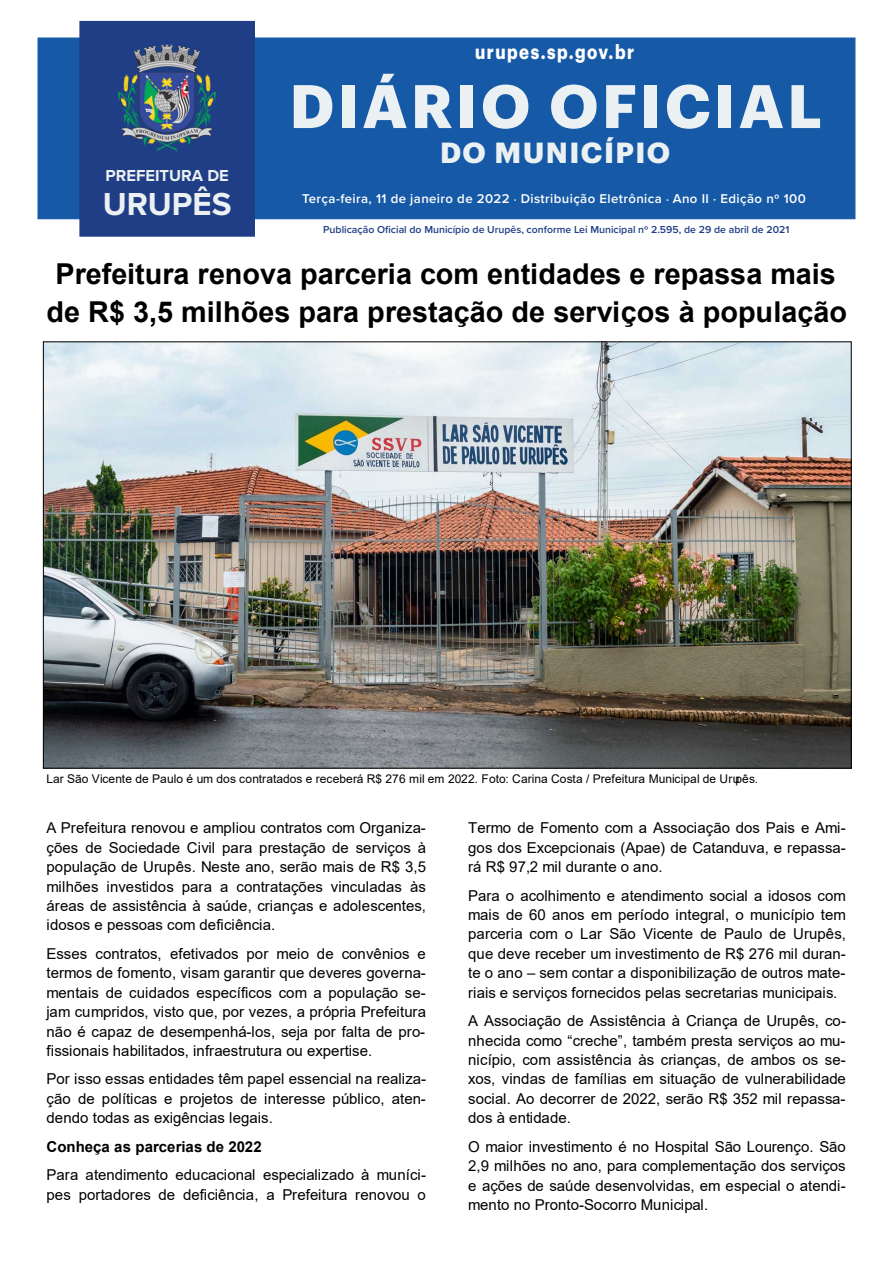
<style>
.page{position:relative;width:893px;height:1263px;background:#fff}
.page>*{position:absolute;margin:0;border:0;box-sizing:border-box;transform-origin:0 0}
.t1{font:700 60px "Graphik";letter-spacing:.06em;color:#ebf0f2}
.t2{font:700 33px "Proxima Nova";color:#ebf0f2}
.t3{font:700 28.8px/37.5px "Arial";color:#000;text-align:center}
.t4{font:700 28.5px "Graphik";letter-spacing:.05em;color:#ebf0f2}
.t5{font:700 19.8px "Graphik";letter-spacing:.09em;color:#fff;scale:.83 1}
.t6{font:700 16.5px "Proxima Nova";color:#ebf0f2}
.t7{font:15px/19.5px "Arial";letter-spacing:.005em;color:#000;text-align:justify}
.t8{font:600 13.2px "Proxima Nova";letter-spacing:.03em;color:#fff}
.t9{font:12px "Arial";color:#000}
.t10{font:600 10.5px "Proxima Nova";color:#203e86}
.s1{font-size:12px}
.s2{font-weight:700}
</style>
<div class="page">
<div style="left:38px;top:38px;width:817px;height:181px;background:#1659a7"></div>
<div style="left:80px;top:21px;width:174px;height:215px;background:#203e86"></div>
<img style="left:118px;top:44px;width:99px;height:107px">
<div style="left:79px;top:21px;width:176px;height:216px;border:1px solid #203e86"></div>
<img style="left:45px;top:344px;width:804px;height:422px">
<p class="t6" style="left:106px;top:163px;width:125px">PREFEITURA DE</p>
<h2 class="t2" style="left:103px;top:180px;width:130px">URUPÊS</h2>
<h3 class="t5" style="left:475px;top:36px;width:193px">urupes.sp.gov.br</h3>
<h1 class="t1" style="left:290px;top:60px;width:534px">DIÁRIO OFICIAL</h1>
<h3 class="t4" style="left:440px;top:130px;width:232px">DO MUNICÍPIO</h3>
<p class="t8" style="left:302px;top:188px;width:505px">Terça-feira, 11 de janeiro de 2022 <span class="s1">⋅</span> Distribuição Eletrônica <span class="s1">⋅</span> Ano II ⋅ Edição nº 100</p>
<p class="t10" style="left:323px;top:222px;width:468px">Publicação Oficial do Município de Urupês, conforme Lei Municipal nº 2.595, de 29 de abril de 2021</p>
<p class="t3" style="left:46px;top:256px;width:802px">Prefeitura renova parceria com entidades e repassa mais de R$ 3,5 milhões para prestação de serviços à população</p>
<p class="t9" style="left:46px;top:770px;width:713px">Lar São Vicente de Paulo é um dos contratados e receberá R$ 276 mil em 2022. Foto: Carina Costa / Prefeitura Municipal de Urupês.</p>
<p class="t7" style="left:46px;top:818px;width:381px">A Prefeitura renovou e ampliou contratos com Organiza&shy;ções de Sociedade Civil para prestação de serviços à população de Urupês. Neste ano, serão mais de R$ 3,5 milhões investidos para a contratações vinculadas às áreas de assistência à saúde, crianças e adolescentes, idosos e pessoas com deficiência.</p>
<p class="t7" style="left:46px;top:944px;width:381px">Esses contratos, efetivados por meio de convênios e termos de fomento, visam garantir que deveres governa&shy;mentais de cuidados específicos com a população se&shy;jam cumpridos, visto que, por vezes, a própria Prefeitura não é capaz de desempenhá-los, seja por falta de pro&shy;fissionais habilitados, infraestrutura ou expertise.</p>
<p class="t7" style="left:46px;top:1069px;width:381px">Por isso essas entidades têm papel essencial na realiza&shy;ção de políticas e projetos de interesse público, aten&shy;dendo todas as exigências legais.</p>
<p class="t7" style="left:46px;top:1132px;width:381px;line-height:28.5px"><span class="s2">Conheça as parcerias de 2022<br></span>Para atendimento educacional especializado à muníci-</p>
<p class="t7" style="left:46px;top:1184px;width:381px">pes portadores de deficiência, a Prefeitura renovou o</p>
<p class="t7" style="left:468px;top:818px;width:379px">Termo de Fomento com a Associação dos Pais e Ami&shy;gos dos Excepcionais (Apae) de Catanduva, e repassa&shy;rá R$ 97,2 mil durante o ano.</p>
<p class="t7" style="left:468px;top:885px;width:379px">Para o acolhimento e atendimento social a idosos com mais de 60 anos em período integral, o município tem parceria com o Lar São Vicente de Paulo de Urupês, que deve receber um investimento de R$ 276 mil duran&shy;te o ano – sem contar a disponibilização de outros mate&shy;riais e serviços fornecidos pelas secretarias municipais.</p>
<p class="t7" style="left:468px;top:1011px;width:379px">A Associação de Assistência à Criança de Urupês, co&shy;nhecida como “creche”, também presta serviços ao mu&shy;nicípio, com assistência às crianças, de ambos os se&shy;xos, vindas de famílias em situação de vulnerabilidade social. Ao decorrer de 2022, serão R$ 352 mil repassa&shy;dos à entidade.</p>
<p class="t7" style="left:468px;top:1137px;width:379px">O maior investimento é no Hospital São Lourenço. São 2,9 milhões no ano, para complementação dos serviços e ações de saúde desenvolvidas, em especial o atendi&shy;mento no Pronto-Socorro Municipal.</p>
</div>
